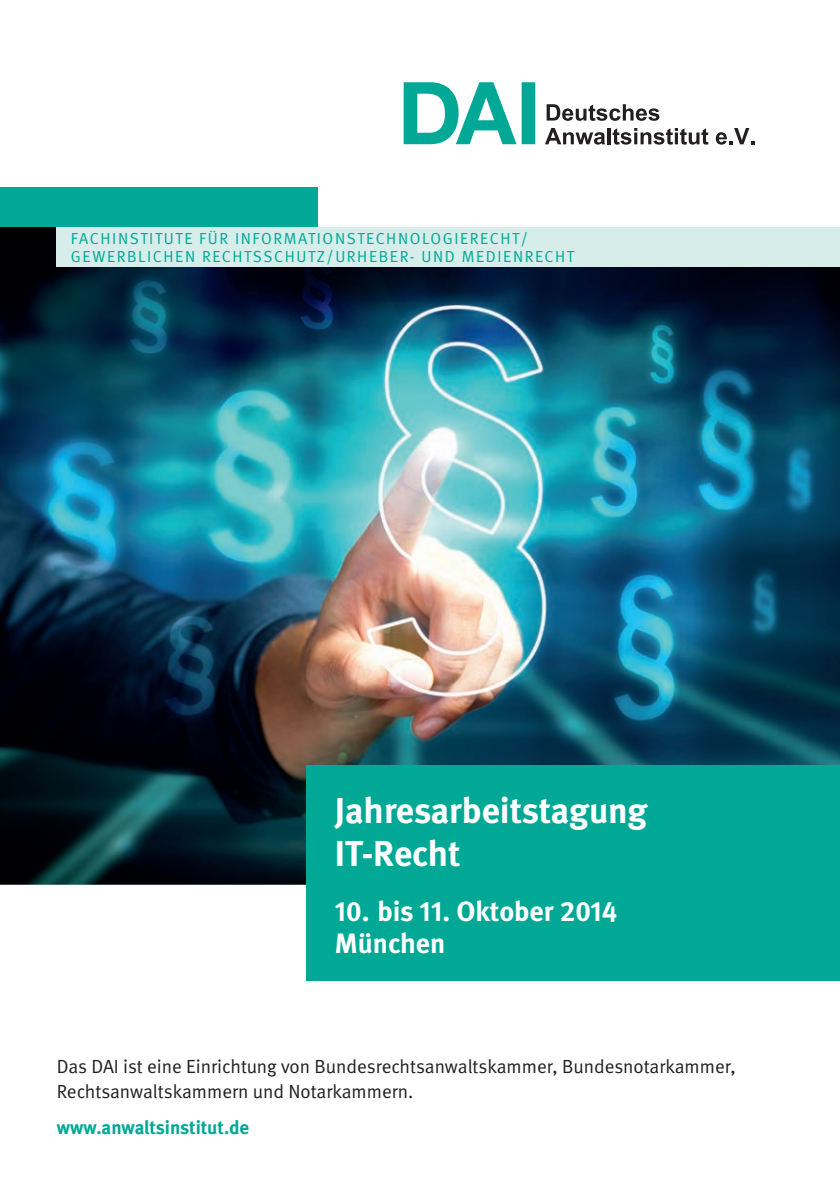
<style>
.page{position:relative;width:840px;height:1191px;background:#fff}
.page>*{position:absolute;margin:0;border:0;box-sizing:border-box;transform-origin:0 0}
.t1{font:700 36px/43.2px "Meta";color:#fff}
.t2{font:700 28px "Meta";color:#fff}
.t3{font:19px/25px "Meta Normal";color:#231f20}
.t4{font:700 19px "Meta";color:#00a895}
.t5{font:16px/18px "Meta Normal";letter-spacing:.1em;color:#00a895}
.s1{font-family:"Meta Bold Expert";font-weight:400}
</style>
<div class="page">
<img style="left:0;top:227px;width:839px;height:657px">
<div style="left:0;top:187px;width:317px;height:40px;background:#00a895"></div>
<div style="left:57px;top:227px;width:782px;height:39px;background:#d6edea"></div>
<svg style="left:545px;top:128px;width:59px;height:17px"></svg>
<hr style="left:607px;top:128px;width:3px;height:16px;background:#231f20">
<svg style="left:612px;top:128px;width:96px;height:17px"></svg>
<svg style="left:715px;top:128px;width:38px;height:17px"></svg>
<svg style="left:546px;top:104px;width:113px;height:17px"></svg>
<svg style="left:403px;top:82px;width:132px;height:62px"></svg>
<div style="left:306px;top:765px;width:533px;height:216px;background:#00a895"></div>
<p class="t5" style="left:71px;top:229px;width:504px">FACHINSTITUTE FÜR INFORMATIONSTECHNOLOGIERECHT/<br>GEWERBLICHEN RECHTSSCHUTZ/URHEBER- UND MEDIENRECHT</p>
<p class="t1" style="left:334px;top:789px;width:314px">Jahresarbeitstagung<br>IT-Recht</p>
<p class="t2" style="left:334px;top:894px;width:284px"><span class="s1">10</span>. bis <span class="s1">11</span>. Oktober <span class="s1">2014</span></p>
<p class="t2" style="left:334px;top:926px;width:112px">München</p>
<p class="t3" style="left:57px;top:1053px;width:680px">Das DAI ist eine Einrichtung von Bundesrechtsanwaltskammer, Bundesnotarkammer,<br>Rechtsanwaltskammern und Notarkammern.</p>
<p class="t4" style="left:57px;top:1116px;width:194px">www.anwaltsinstitut.de</p>
</div>
